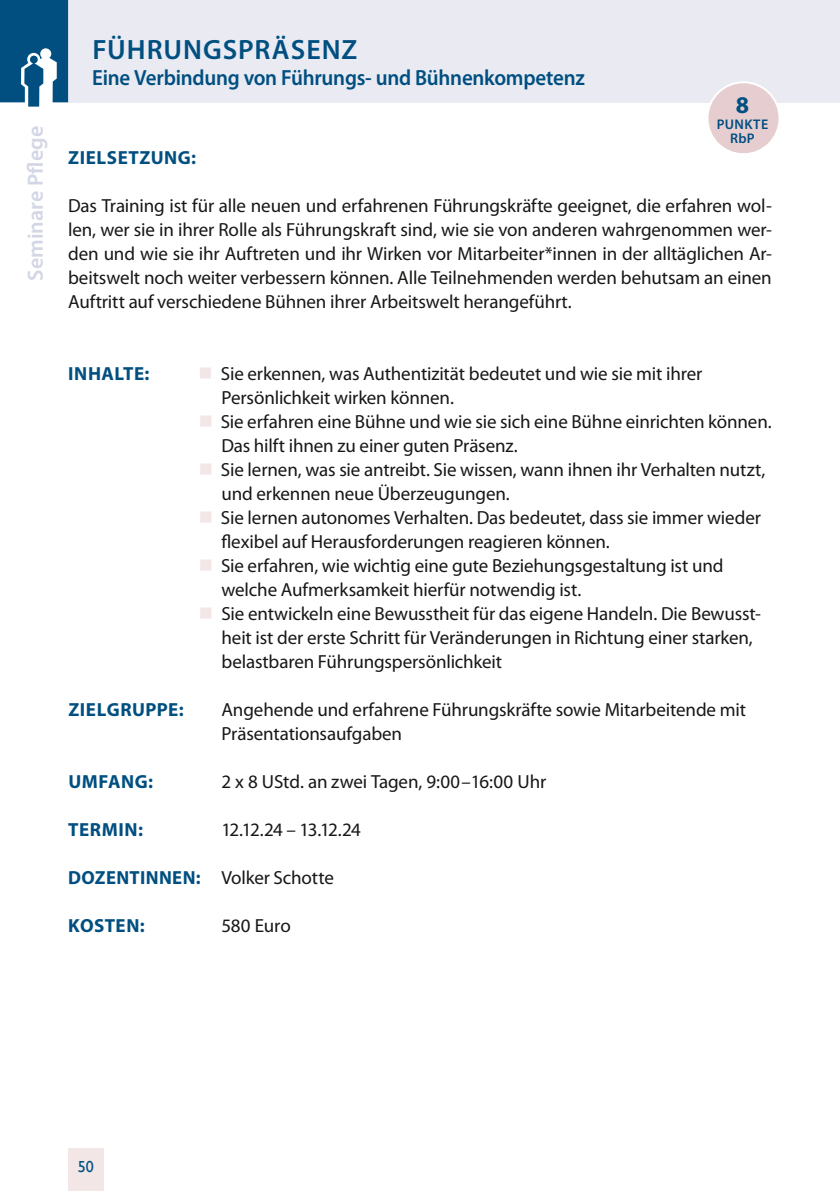
<style>
.page{position:relative;width:840px;height:1191px;background:#fff}
.page>*{position:absolute;margin:0;border:0;box-sizing:border-box;transform-origin:0 0}
.t1{font:600 28px "Myriad Pro";letter-spacing:.035em;color:#004f80}
.t2{font:700 24px "Myriad Pro";color:#004f80}
.t3{font:600 22px "Myriad Pro";letter-spacing:-.01em;color:#004f80;scale:.95 1}
.t4{font:600 22px "Myriad Pro";color:#d3d6e4}
.t5{font:19px/24px "Myriad Pro";letter-spacing:-.005em;color:#181716}
.t6{font:700 19px "Myriad Pro";letter-spacing:.03em;color:#004f80}
.t7{font:19px "Myriad Pro";letter-spacing:-.08em;color:#181716}
.t8{font:16px "Gill Sans";color:#004f80}
.t9{font:600 14px/14px "Myriad Pro";letter-spacing:.025em;color:#004f80;text-align:center}
.s1{font-weight:700;color:#004f80}
</style>
<div class="page">
<div style="left:68px;top:0;width:771px;height:102px;background:#e9eaf2"></div>
<svg style="left:0;top:0;width:68px;height:107px;background:#286b94"></svg>
<svg style="left:706px;top:81px;width:74px;height:73px"></svg>
<div style="left:68px;top:1148px;width:35px;height:43px;background:#f2e6e7"></div>
<p class="t4" style="left:25px;top:280px;width:156px;rotate:-90deg">seminare Pflege</p>
<h1 class="t1" style="left:92px;top:36px;width:266px">fÜhrungsPräsenz</h1>
<p class="t3" style="left:92px;top:66px;width:519px">eine Verbindung von führungs- und Bühnenkompetenz</p>
<p class="t2" style="left:735px;top:92px;width:15px">8</p>
<p class="t9" style="left:716px;top:117px;width:53px">Punkte rbP</p>
<p class="t6" style="left:68px;top:148px;width:129px">ZIELSETZUNG:</p>
<p class="t5" style="left:68px;top:195px;width:705px;text-align:justify">Das Training ist für alle neuen und erfahrenen Führungskräfte geeignet, die erfahren wol&shy;len, wer sie in ihrer Rolle als Führungskraft sind, wie sie von anderen wahrgenommen wer&shy;den und wie sie ihr Auftreten und ihr Wirken vor Mitarbeiter*innen in der alltäglichen Ar&shy;beitswelt noch weiter verbessern können. Alle Teilnehmenden werden behutsam an einen Auftritt auf verschiedene Bühnen ihrer Arbeitswelt herangeführt.</p>
<p class="t6" style="left:68px;top:364px;width:83px">INHALTE:</p>
<p class="t5" style="left:221px;top:363px;width:552px">Sie erkennen, was Authentizität bedeutet und wie sie mit ihrer Persönlichkeit wirken können.<br>Sie erfahren eine Bühne und wie sie sich eine Bühne einrichten können.<br>Das hilft ihnen zu einer guten Präsenz.<br>Sie lernen, was sie antreibt. Sie wissen, wann ihnen ihr Verhalten nutzt, und erkennen neue Überzeugungen.<br>Sie lernen autonomes Verhalten. Das bedeutet, dass sie immer wieder flexibel auf Herausforderungen reagieren können.<br>Sie erfahren, wie wichtig eine gute Beziehungsgestaltung ist und welche Aufmerksamkeit hierfür notwendig ist.<br>Sie entwickeln eine Bewusstheit für das eigene Handeln. Die Bewusst&shy;heit ist der erste Schritt für Veränderungen in Richtung einer starken, belastbaren Führungspersönlichkeit</p>
<p class="t6" style="left:68px;top:700px;width:117px">ZIELGRUPPE:</p>
<p class="t5" style="left:221px;top:699px;width:525px">Angehende und erfahrene Führungskräfte sowie Mitarbeitende mit<br>Präsentationsaufgaben</p>
<p class="t6" style="left:68px;top:772px;width:86px">UMFANG:</p>
<p class="t5" style="left:221px;top:771px;width:326px">2 x 8 UStd. an zwei Tagen, 9:00–16:00 Uhr</p>
<p class="t6" style="left:68px;top:820px;width:76px">TERMIN:</p>
<p class="t7" style="left:221px;top:820px;width:141px">12.12.24 – 13.12.24</p>
<p class="t5" style="left:68px;top:867px;width:267px"><span class="s1">DOZENTINNEN:</span> Volker Schotte</p>
<p class="t6" style="left:68px;top:916px;width:78px">KOSTEN:</p>
<p class="t5" style="left:221px;top:915px;width:71px">580 Euro</p>
<p class="t8" style="left:78px;top:1157px;width:18px">50</p>
</div>
